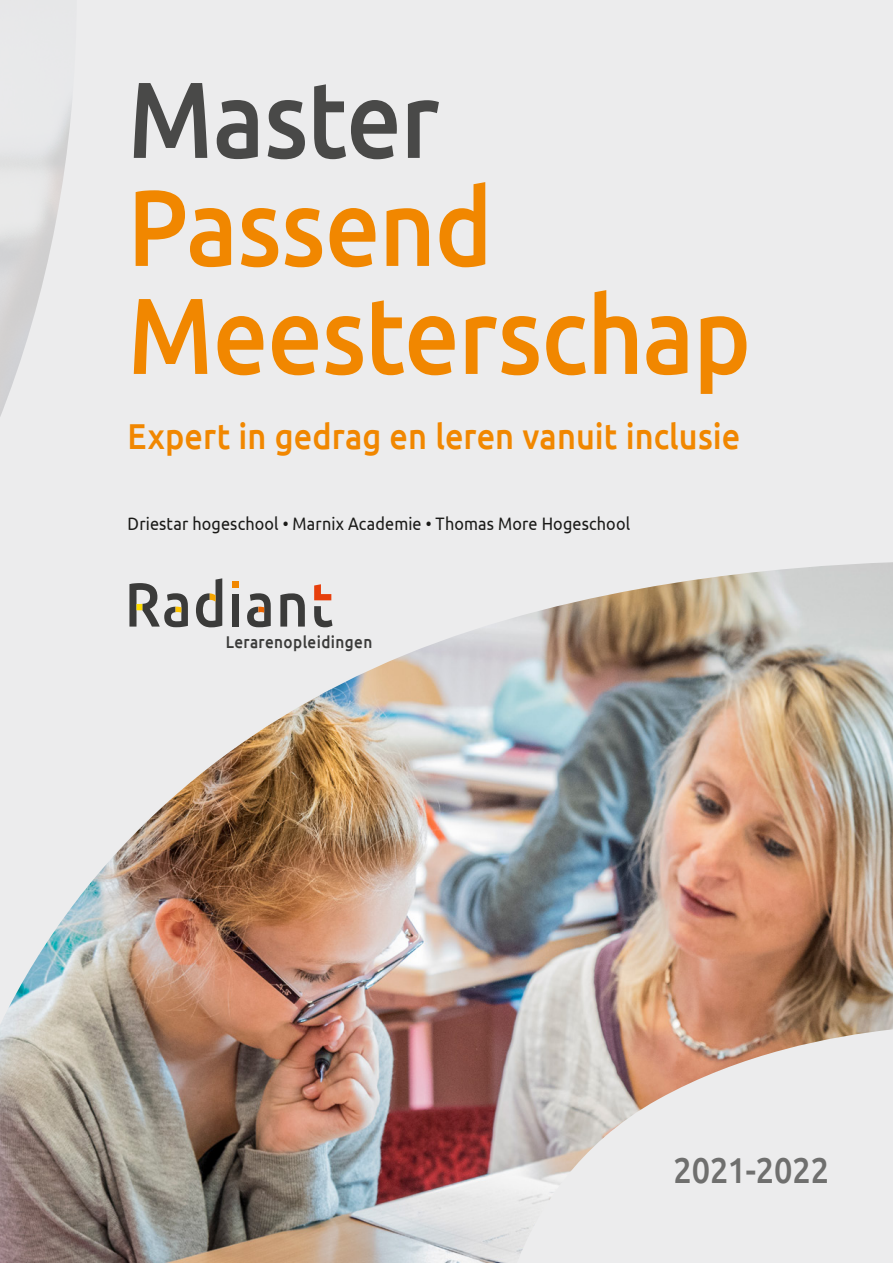
<style>
.page{position:relative;width:893px;height:1263px;background:#ececed}
.page>*{position:absolute;margin:0;border:0;box-sizing:border-box;transform-origin:0 0}
.t1{font:500 108px "Ubuntu";letter-spacing:-.01em;color:#f18700;scale:.9 1}
.t2{font:500 108px "Ubuntu";letter-spacing:-.015em;color:#494948;scale:.9 1}
.t3{font:500 36px "Ubuntu";color:#f18700;scale:.9 1}
.onderkop_regular_15{font:500 36px "Ubuntu";letter-spacing:-.005em;color:#6f6f6e;scale:.9 1}
.t4{font:18px "Ubuntu";letter-spacing:.01em;color:#1a1a18;scale:.9 1}
.t5{font:500 16.95px "Ubuntu";letter-spacing:.025em;color:#3b3b3a;scale:.9 1}
</style>
<div class="page">
<img style="left:0;top:100px;width:72px;height:317px">
<img style="left:0;top:562px;width:893px;height:701px">
<p class="t2" style="left:128px;top:51px;width:348px">Master</p>
<p class="t1" style="left:128px;top:159px;width:407px">Passend</p>
<p class="t1" style="left:128px;top:267px;width:694px">Meesterschap</p>
<p class="t3" style="left:128px;top:413px;width:682px">Expert in gedrag en leren vanuit inclusie</p>
<p class="t4" style="left:128px;top:513px;width:560px">Driestar hogeschool • Marnix Academie • Thomas More Hogeschool</p>
<p class="t5" style="left:226px;top:631px;width:164px">Lerarenopleidingen</p>
<p class="onderkop_regular_15" style="left:673px;top:1147px;width:175px">2021-2022</p>
</div>
